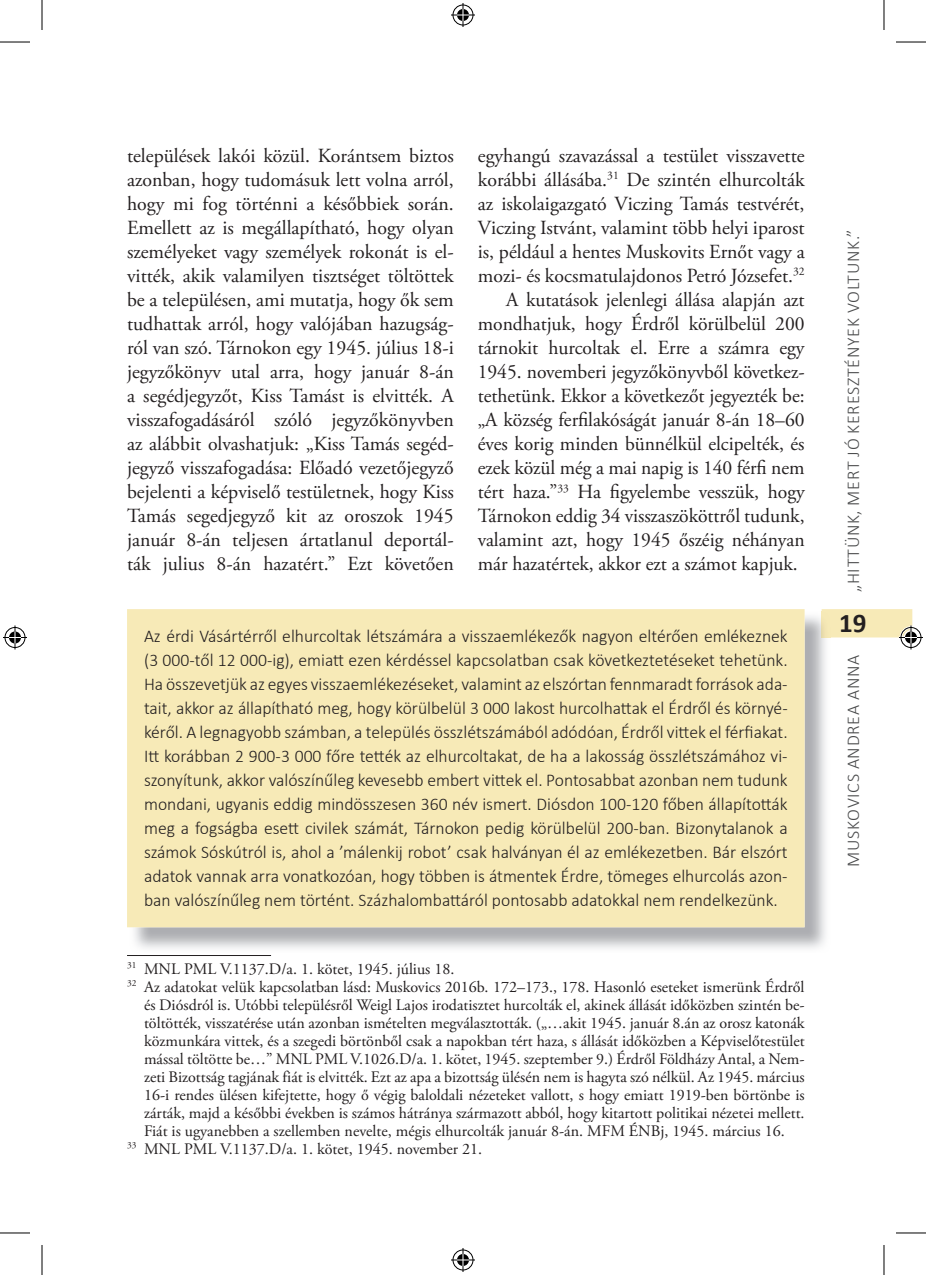
<style>
.page{position:relative;width:926px;height:1275px;background:#fff}
.page>*{position:absolute;margin:0;border:0;box-sizing:border-box;transform-origin:0 0}
.t1{font:700 27px "Calibri";color:#231f20}
.t2{font:20px/24px "Adobe Garamond Pro";letter-spacing:-.005em;color:#231f20;text-align:justify}
.t3{font:300 18px/24px "Calibri";color:#231f20;text-align:justify}
.t4{font:300 18px "Calibri";letter-spacing:.04em;color:#4b4c4d}
.t5{font:16px "Adobe Garamond Pro";color:#231f20}
</style>
<div class="page">
<hr style="left:127px;top:955px;width:144px;height:1px;background:#231f20">
<div style="left:127px;top:609px;width:678px;height:318px;background:#f7eab7"></div>
<hr style="left:0;top:42px;width:30px;height:1px;background:#000">
<hr style="left:896px;top:42px;width:30px;height:1px;background:#000">
<hr style="left:0;top:1232px;width:30px;height:1px;background:#000">
<hr style="left:896px;top:1232px;width:30px;height:1px;background:#000">
<hr style="left:42px;top:0;width:1px;height:30px;background:#000">
<hr style="left:42px;top:1245px;width:1px;height:30px;background:#000">
<hr style="left:884px;top:0;width:1px;height:30px;background:#000">
<hr style="left:884px;top:1245px;width:1px;height:30px;background:#000">
<svg style="left:451px;top:3px;width:24px;height:24px"></svg>
<svg style="left:451px;top:1248px;width:24px;height:24px"></svg>
<svg style="left:3px;top:625px;width:24px;height:24px"></svg>
<svg style="left:822px;top:609px;width:101px;height:40px"></svg>
<p class="t2" style="left:127px;top:144px;width:329px">települések lakói közül. Korántsem biztos azonban, hogy tudomásuk lett volna arról, hogy mi fog történni a későbbiek során.<br>Emellett az is megállapítható, hogy olyan személyeket vagy személyek rokonát is el&shy;vitték, akik valamilyen tisztséget töltöttek be a településen, ami mutatja, hogy ők sem tudhattak arról, hogy valójában hazugság&shy;ról van szó. Tárnokon egy 1945. július 18-i jegyzőkönyv utal arra, hogy január 8-án a segédjegyzőt, Kiss Tamást is elvitték. A visszafogadásáról szóló jegyzőkönyvben az alábbit olvashatjuk: „Kiss Tamás segéd&shy;jegyző visszafogadása: Előadó vezetőjegyző bejelenti a képviselő testületnek, hogy Kiss Tamás segedjegyző kit az oroszok 1945 január 8-án teljesen ártatlanul deportál&shy;ták julius 8-án hazatért.” Ezt követően</p>
<p class="t2" style="left:478px;top:144px;width:328px">egyhangú szavazással a testület visszavette</p>
<p class="t2" style="left:478px;top:168px;width:329px">korábbi állásába.<sup>31</sup> De szintén elhurcolták</p>
<p class="t2" style="left:478px;top:192px;width:328px">az iskolaigazgató Viczing Tamás testvérét,</p>
<p class="t2" style="left:478px;top:216px;width:328px">Viczing Istvánt, valamint több helyi iparost</p>
<p class="t2" style="left:478px;top:240px;width:328px">is, például a hentes Muskovits Ernőt vagy a</p>
<p class="t2" style="left:478px;top:264px;width:328px">mozi- és kocsmatulajdonos Petró Józsefet.<sup>32</sup></p>
<p class="t2" style="left:506px;top:288px;width:300px">A kutatások jelenlegi állása alapján azt</p>
<p class="t2" style="left:478px;top:312px;width:328px">mondhatjuk, hogy Érdről körülbelül 200</p>
<p class="t2" style="left:478px;top:336px;width:328px">tárnokit hurcoltak el. Erre a számra egy</p>
<p class="t2" style="left:478px;top:360px;width:328px">1945. novemberi jegyzőkönyvből következ-</p>
<p class="t2" style="left:478px;top:384px;width:328px">tethetünk. Ekkor a következőt jegyezték be:</p>
<p class="t2" style="left:478px;top:408px;width:328px">„A község ferfilakóságát január 8-án 18–60</p>
<p class="t2" style="left:478px;top:432px;width:328px">éves korig minden bünnélkül elcipelték, és</p>
<p class="t2" style="left:478px;top:456px;width:328px">ezek közül még a mai napig is 140 férfi nem</p>
<p class="t2" style="left:478px;top:480px;width:328px">tért haza.”<sup>33</sup> Ha figyelembe vesszük, hogy</p>
<p class="t2" style="left:478px;top:504px;width:328px">Tárnokon eddig 34 visszaszököttről tudunk,</p>
<p class="t2" style="left:478px;top:528px;width:328px">valamint azt, hogy 1945 őszéig néhányan</p>
<p class="t2" style="left:478px;top:552px;width:321px">már hazatértek, akkor ezt a számot kapjuk.</p>
<p class="t3" style="left:144px;top:624px;width:645px">Az érdi Vásártérről elhurcoltak létszámára a visszaemlékezők nagyon eltérően emlékeznek (3 000-től 12 000-ig), emiatt ezen kérdéssel kapcsolatban csak következtetéseket tehetünk.<br>Ha összevetjük az egyes visszaemlékezéseket, valamint az elszórtan fennmaradt források ada&shy;tait, akkor az állapítható meg, hogy körülbelül 3 000 lakost hurcolhattak el Érdről és környé&shy;kéről. A legnagyobb számban, a település összlétszámából adódóan, Érdről vittek el férfiakat.<br>Itt korábban 2 900-3 000 főre tették az elhurcoltakat, de ha a lakosság összlétszámához vi&shy;szonyítunk, akkor valószínűleg kevesebb embert vittek el. Pontosabbat azonban nem tudunk mondani, ugyanis eddig mindösszesen 360 név ismert. Diósdon 100-120 főben állapították meg a fogságba esett civilek számát, Tárnokon pedig körülbelül 200-ban. Bizonytalanok a számok Sóskútról is, ahol a ’málenkij robot’ csak halványan él az emlékezetben. Bár elszórt adatok vannak arra vonatkozóan, hogy többen is átmentek Érdre, tömeges elhurcolás azon&shy;ban valószínűleg nem történt. Százhalombattáról pontosabb adatokkal nem rendelkezünk.</p>
<p class="t5" style="left:127px;top:959px;width:329px"><sup>31</sup> MNL PML V.1137.D/a. 1. kötet, 1945. július 18.</p>
<p class="t5" style="left:127px;top:977px;width:679px"><sup>32</sup> Az adatokat velük kapcsolatban lásd: Muskovics 2016b. 172–173., 178. Hasonló eseteket ismerünk Érdről</p>
<p class="t5" style="left:144px;top:995px;width:662px">és Diósdról is. Utóbbi településről Weigl Lajos irodatisztet hurcolták el, akinek állását időközben szintén be-</p>
<p class="t5" style="left:144px;top:1013px;width:662px">töltötték, visszatérése után azonban ismételten megválasztották. („…akit 1945. január 8.án az orosz katonák</p>
<p class="t5" style="left:144px;top:1031px;width:662px">közmunkára vittek, és a szegedi börtönből csak a napokban tért haza, s állását időközben a Képviselőtestület</p>
<p class="t5" style="left:144px;top:1049px;width:662px">mással töltötte be…” MNL PML V.1026.D/a. 1. kötet, 1945. szeptember 9.) Érdről Földházy Antal, a Nem-</p>
<p class="t5" style="left:144px;top:1067px;width:662px">zeti Bizottság tagjának fiát is elvitték. Ezt az apa a bizottság ülésén nem is hagyta szó nélkül. Az 1945. március</p>
<p class="t5" style="left:144px;top:1085px;width:662px">16-i rendes ülésen kifejtette, hogy ő végig baloldali nézeteket vallott, s hogy emiatt 1919-ben börtönbe is</p>
<p class="t5" style="left:144px;top:1103px;width:662px">zárták, majd a későbbi években is számos hátránya származott abból, hogy kitartott politikai nézetei mellett.</p>
<p class="t5" style="left:144px;top:1121px;width:642px">Fiát is ugyanebben a szellemben nevelte, mégis elhurcolták január 8-án. MFM ÉNBj, 1945. március 16.</p>
<p class="t5" style="left:127px;top:1139px;width:356px"><sup>33</sup> MNL PML V.1137.D/a. 1. kötet, 1945. november 21.</p>
<p class="t4" style="left:842px;top:592px;width:364px;rotate:-90deg">„HITTÜNK, MERT JÓ KERESZTÉNYEK VOLTUNK.”</p>
<h1 class="t1" style="left:839px;top:604px;width:29px">19</h1>
<p class="t4" style="left:842px;top:866px;width:213px;rotate:-90deg">MUSKOVICS ANDREA ANNA</p>
</div>
